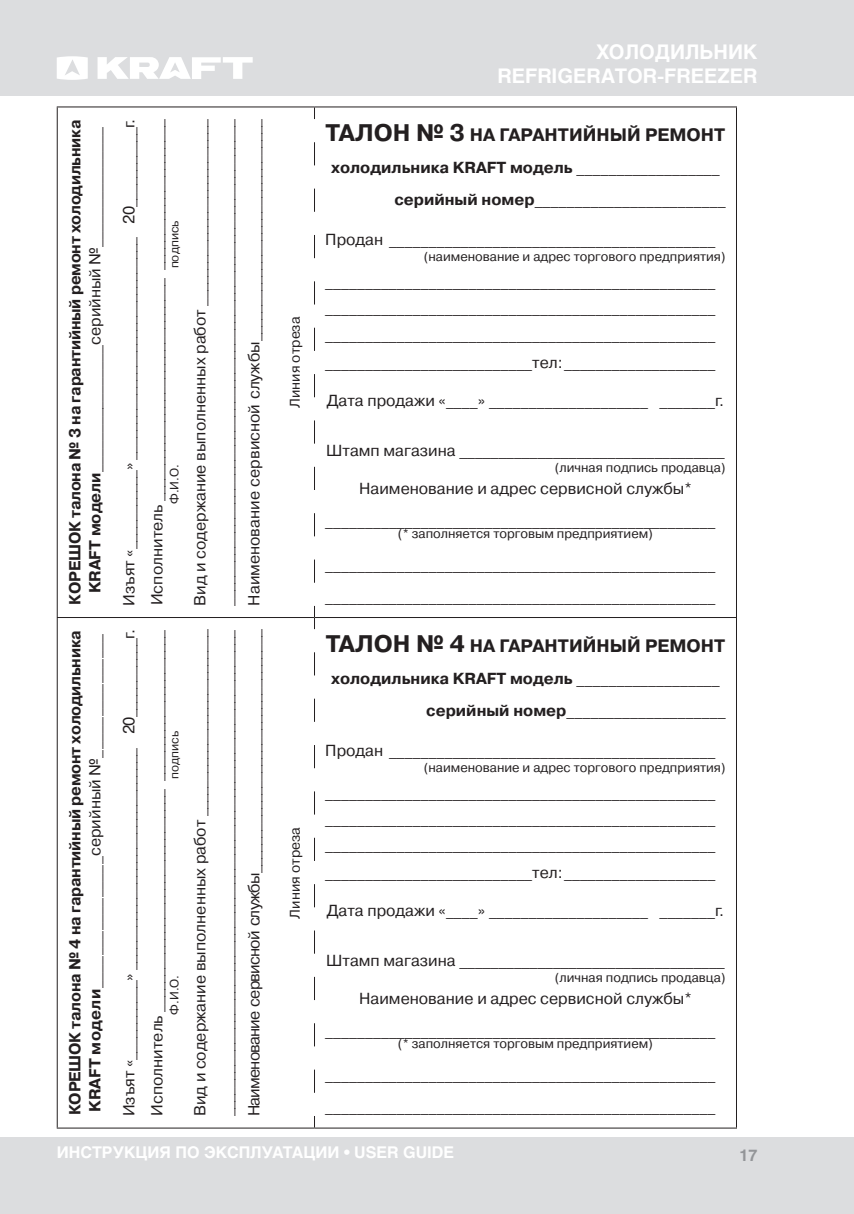
<style>
.page{position:relative;width:854px;height:1214px;background:#fff}
.page>*{position:absolute;margin:0;border:0;box-sizing:border-box;transform-origin:0 0}
.t1{font:700 20px/24px "Helios";color:#fff;text-align:right}
.t2{font:700 18px "Pragmatica C";color:#231f20}
.t3{font:16px/32px "Pragmatica C";color:#231f20}
.t4{font:700 16px/20px "Pragmatica C";letter-spacing:-.015em;color:#231f20;text-align:center}
.t5{font:700 16px "Helios";color:#fff}
.t6{font:700 16px "Helios";color:#939598}
.t7{font:14px "Pragmatica C";color:#231f20}
.t8{font:13px "Pragmatica C";color:#231f20}
.t9{font:12px "Pragmatica C";color:#231f20}
.s1{font-weight:400}
.s2{font-size:24px}
.s3{font-weight:700}
</style>
<div class="page">
<div style="left:0;top:0;width:853px;height:95px;background:#dcdddf"></div>
<div style="left:0;top:1137px;width:853px;height:76px;background:#dcdddf"></div>
<svg style="left:57px;top:56px;width:31px;height:24px"></svg>
<svg style="left:97px;top:57px;width:155px;height:22px"></svg>
<hr style="left:57px;top:106px;width:257px;height:1px;background:#231f20">
<hr style="left:314px;top:106px;width:422px;height:1px;background:#231f20">
<hr style="left:57px;top:617px;width:257px;height:1px;background:#231f20">
<hr style="left:315px;top:617px;width:421px;height:1px;background:#231f20">
<hr style="left:57px;top:107px;width:1px;height:510px;background:#231f20">
<hr style="left:57px;top:618px;width:1px;height:509px;background:#231f20">
<hr style="left:57px;top:1127px;width:257px;height:1px;background:#231f20">
<hr style="left:735px;top:107px;width:1px;height:510px;background:#231f20">
<hr style="left:735px;top:618px;width:1px;height:509px;background:#231f20">
<hr style="left:314px;top:1127px;width:422px;height:1px;background:#231f20">
<svg style="left:314px;top:142px;width:1px;height:440px"></svg>
<svg style="left:314px;top:107px;width:1px;height:12px"></svg>
<svg style="left:314px;top:652px;width:1px;height:440px"></svg>
<svg style="left:314px;top:606px;width:1px;height:23px"></svg>
<p class="t4" style="left:65px;top:604px;width:486px;rotate:-90deg">КОРЕШОК талона № 3 на гарантийный ремонт холодильника<br>KRAFT модели<span class="s1">________________серийный №_______________</span></p>
<p class="t3" style="left:115px;top:605px;width:488px;line-height:28px;rotate:-90deg">Изъят «___________» _______________________________ 20___________г.<br>Исполнитель _______________________________ _____________________</p>
<p class="t9" style="left:168px;top:268px;width:49px;rotate:-90deg">подпись</p>
<p class="t9" style="left:168px;top:504px;width:41px;rotate:-90deg">Ф.И.О.</p>
<p class="t4" style="left:65px;top:1114px;width:486px;text-align:left;rotate:-90deg">КОРЕШОК талона № 4 на гарантийный ремонт холодильника<br>KRAFT модели<span class="s1">________________серийный №_______________</span></p>
<p class="t3" style="left:115px;top:1116px;width:488px;line-height:28px;rotate:-90deg">Изъят «___________» _______________________________ 20___________г.<br>Исполнитель _______________________________ _____________________</p>
<p class="t9" style="left:168px;top:779px;width:49px;rotate:-90deg">подпись</p>
<p class="t9" style="left:168px;top:1014px;width:41px;rotate:-90deg">Ф.И.О.</p>
<p class="t3" style="left:187px;top:605px;width:488px;line-height:27px;text-align:justify;rotate:-90deg">Вид и содержание выполненных работ __________________________ ___________________________________________________________________ Наименование сервисной службы_______________________________</p>
<p class="t3" style="left:187px;top:1116px;width:488px;line-height:27px;text-align:justify;rotate:-90deg">Вид и содержание выполненных работ __________________________ ___________________________________________________________________ Наименование сервисной службы__________________________________</p>
<p class="t7" style="left:287px;top:408px;width:93px;rotate:-90deg">Линия отреза</p>
<p class="t7" style="left:287px;top:918px;width:93px;rotate:-90deg">Линия отреза</p>
<p class="t1" style="left:497px;top:40px;width:261px">ХОЛОДИЛЬНИК<br>REFRIGERATOR-FREEZER</p>
<p class="t2" style="left:325px;top:125px;width:401px"><span class="s2">ТАЛОН № 3</span> НА ГАРАНТИЙНЫЙ РЕМОНТ</p>
<p class="t3" style="left:394px;top:152px;width:333px;text-indent:-63px"><span class="s3">холодильника KRAFT модель</span> __________________ <span class="s3">серийный номер</span>________________________</p>
<p class="t3" style="left:325px;top:224px;width:391px">Продан _________________________________________</p>
<p class="t8" style="left:423px;top:250px;width:303px">(наименование и адрес торгового предприятия)</p>
<p class="t3" style="left:325px;top:269px;width:391px;line-height:26px;text-align:justify">_________________________________________________ _________________________________________________ _________________________________________________</p>
<p class="t3" style="left:325px;top:346px;width:391px">__________________________тел:___________________</p>
<p class="t3" style="left:326px;top:384px;width:399px">Дата продажи «____» ____________________ _______г.</p>
<p class="t3" style="left:326px;top:434px;width:400px">Штамп магазина __________________________________</p>
<p class="t8" style="left:554px;top:460px;width:172px">(личная подпись продавца)</p>
<p class="t3" style="left:325px;top:472px;width:391px;text-indent:34px">Наименование и адрес сервисной службы* _________________________________________________</p>
<p class="t8" style="left:398px;top:526px;width:256px">(* заполняется торговым предприятием)</p>
<p class="t3" style="left:325px;top:548px;width:391px">_________________________________________________ _________________________________________________</p>
<p class="t2" style="left:325px;top:635px;width:401px"><span class="s2">ТАЛОН № 4</span> НА ГАРАНТИЙНЫЙ РЕМОНТ</p>
<p class="t3" style="left:426px;top:662px;width:301px;text-indent:-95px"><span class="s3">холодильника KRAFT модель</span> __________________ <span class="s3">серийный номер</span>____________________</p>
<p class="t3" style="left:325px;top:734px;width:391px">Продан _________________________________________</p>
<p class="t8" style="left:423px;top:760px;width:303px">(наименование и адрес торгового предприятия)</p>
<p class="t3" style="left:325px;top:779px;width:391px;line-height:26px;text-align:justify">_________________________________________________ _________________________________________________ _________________________________________________</p>
<p class="t3" style="left:325px;top:856px;width:391px">__________________________тел:___________________</p>
<p class="t3" style="left:326px;top:894px;width:399px">Дата продажи «____» ____________________ _______г.</p>
<p class="t3" style="left:326px;top:944px;width:400px">Штамп магазина __________________________________</p>
<p class="t8" style="left:554px;top:970px;width:172px">(личная подпись продавца)</p>
<p class="t3" style="left:325px;top:982px;width:391px;text-indent:34px">Наименование и адрес сервисной службы* _________________________________________________</p>
<p class="t8" style="left:398px;top:1036px;width:256px">(* заполняется торговым предприятием)</p>
<p class="t3" style="left:325px;top:1058px;width:391px">_________________________________________________ _________________________________________________</p>
<p class="t5" style="left:57px;top:1143px;width:399px">ИНСТРУКЦИЯ ПО ЭКСПЛУАТАЦИИ • USER GUIDE</p>
<p class="t6" style="left:739px;top:1145px;width:19px">17</p>
</div>
